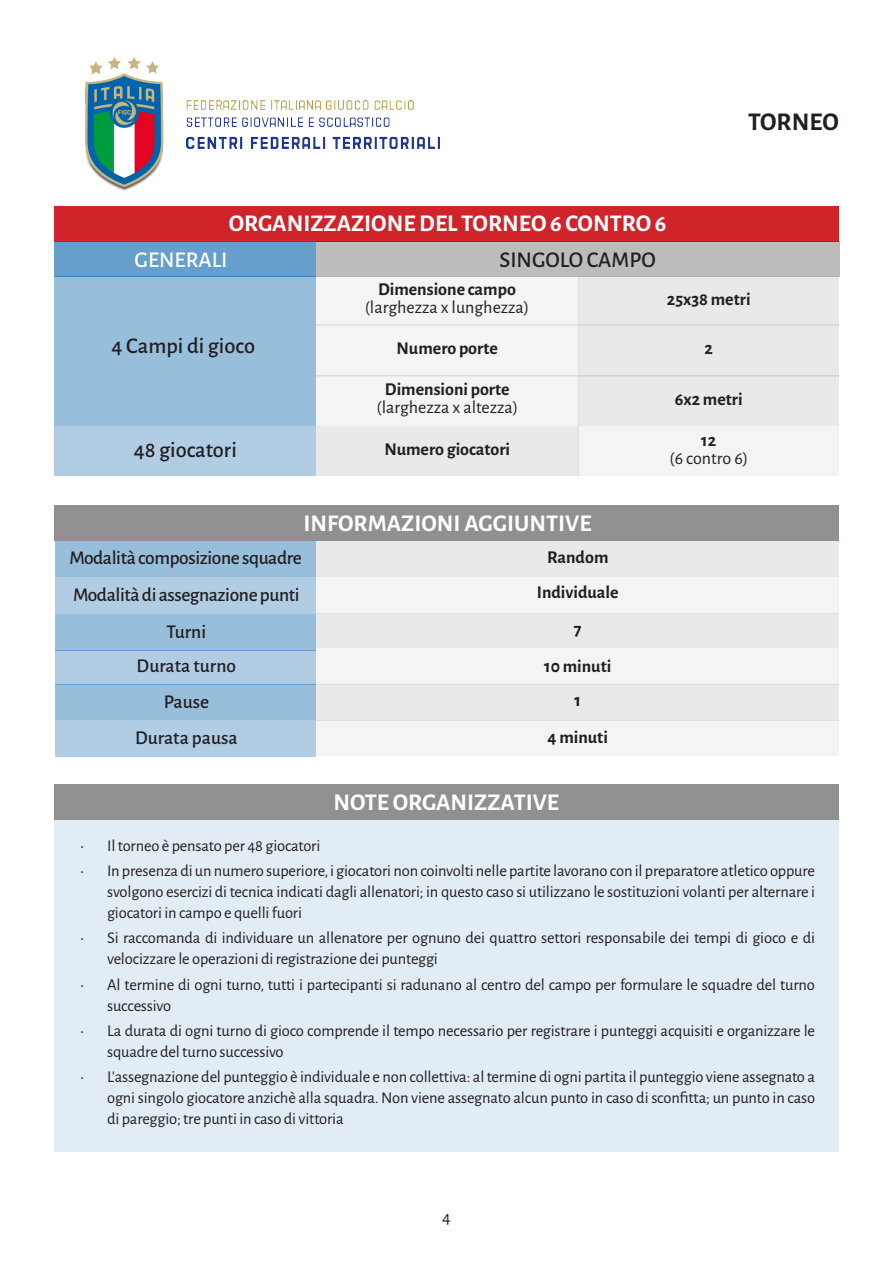
<style>
.page{position:relative;width:893px;height:1263px;background:#fff}
.page>*{position:absolute;margin:0;border:0;box-sizing:border-box;transform-origin:0 0}
.t1{font:700 25.5px "Alegreya Sans";color:#231f20}
.t2{font:700 24px "Alegreya Sans";color:#fff}
.t3{font:500 22.5px "Alegreya Sans";color:#231f20}
.t4{font:500 22.5px "Alegreya Sans";color:#fff}
.t5{font:500 19.5px "Alegreya Sans";letter-spacing:-.02em;color:#231f20}
.t6{font:500 19.5px "Alegreya Sans";color:#231f20}
.t7{font:700 18px "Alegreya Sans";color:#231f20}
.t8{font:18px "Alegreya Sans";color:#231f20}
.t9{font:16.5px/21px "Alegreya Sans";letter-spacing:-.01em;color:#231f20}
</style>
<div class="page">
<img style="left:186px;top:101px;width:253px;height:48px">
<img style="left:85px;top:57px;width:79px;height:134px">
<div style="left:55px;top:650px;width:261px;height:35px;background:#b0cde4"></div>
<div style="left:55px;top:541px;width:261px;height:36px;background:#97bedb"></div>
<div style="left:54px;top:506px;width:785px;height:35px;background:#918f8f"></div>
<div style="left:316px;top:541px;width:523px;height:36px;background:#e9e9e9"></div>
<div style="left:55px;top:614px;width:261px;height:36px;background:#97bedb"></div>
<div style="left:316px;top:648px;width:523px;height:37px;background:#f4f4f4"></div>
<div style="left:316px;top:614px;width:523px;height:34px;background:#e9e9e9"></div>
<div style="left:55px;top:685px;width:261px;height:35px;background:#97bedb"></div>
<div style="left:316px;top:721px;width:523px;height:35px;background:#f4f4f4"></div>
<div style="left:55px;top:720px;width:261px;height:36px;background:#b0cde4"></div>
<div style="left:316px;top:684px;width:523px;height:36px;background:#e9e9e9"></div>
<div style="left:55px;top:577px;width:261px;height:37px;background:#b0cde4"></div>
<div style="left:316px;top:577px;width:523px;height:37px;background:#f4f4f4"></div>
<div style="left:54px;top:206px;width:785px;height:35px;background:#d1232a"></div>
<div style="left:316px;top:276px;width:262px;height:150px;background:#f4f4f4"></div>
<div style="left:54px;top:276px;width:262px;height:150px;background:#97bedb"></div>
<div style="left:316px;top:426px;width:262px;height:50px;background:#e9e9e9"></div>
<div style="left:54px;top:426px;width:262px;height:50px;background:#b0cde4"></div>
<div style="left:54px;top:241px;width:262px;height:35px;background:#669fcb"></div>
<div style="left:316px;top:241px;width:523px;height:35px;background:#bdbcbc"></div>
<div style="left:578px;top:276px;width:261px;height:150px;background:#e9e9e9"></div>
<div style="left:578px;top:426px;width:261px;height:50px;background:#f4f4f4"></div>
<hr style="left:316px;top:324px;width:523px;height:2px;background:#000">
<hr style="left:316px;top:375px;width:523px;height:1px;background:#000">
<div style="left:54px;top:820px;width:785px;height:331px;background:#e1ecf4"></div>
<div style="left:54px;top:784px;width:785px;height:36px;background:#918f8f"></div>
<p class="t2" style="left:229px;top:206px;width:439px">ORGANIZZAZIONE DEL TORNEO 6 CONTRO 6</p>
<p class="t1" style="left:748px;top:103px;width:92px">TORNEO</p>
<p class="t4" style="left:135px;top:244px;width:94px">GENERALI</p>
<p class="t3" style="left:499px;top:244px;width:158px">SINGOLO CAMPO</p>
<p class="t7" style="left:378px;top:276px;width:139px">Dimensione campo</p>
<p class="t8" style="left:365px;top:295px;width:166px">(larghezza x lunghezza)</p>
<p class="t7" style="left:397px;top:335px;width:103px">Numero porte</p>
<p class="t7" style="left:385px;top:376px;width:126px">Dimensioni porte</p>
<p class="t8" style="left:376px;top:395px;width:143px">(larghezza x altezza)</p>
<p class="t3" style="left:112px;top:330px;width:145px">4 Campi di gioco</p>
<p class="t3" style="left:134px;top:434px;width:105px">48 giocatori</p>
<p class="t7" style="left:384px;top:436px;width:127px">Numero giocatori</p>
<p class="t7" style="left:667px;top:286px;width:85px">25x38 metri</p>
<p class="t7" style="left:704px;top:335px;width:10px">2</p>
<p class="t7" style="left:675px;top:386px;width:70px">6x2 metri</p>
<p class="t7" style="left:701px;top:427px;width:16px">12</p>
<p class="t8" style="left:669px;top:446px;width:80px">(6 contro 6)</p>
<p class="t2" style="left:304px;top:505px;width:290px">INFORMAZIONI AGGIUNTIVE</p>
<p class="t5" style="left:69px;top:544px;width:234px">Modalità composizione squadre</p>
<p class="t7" style="left:547px;top:544px;width:63px">Random</p>
<p class="t5" style="left:73px;top:581px;width:228px">Modalità di assegnazione punti</p>
<p class="t7" style="left:537px;top:578px;width:83px">Individuale</p>
<p class="t5" style="left:167px;top:618px;width:41px">Turni</p>
<p class="t7" style="left:574px;top:616px;width:9px">7</p>
<p class="t6" style="left:137px;top:652px;width:101px">Durata turno</p>
<p class="t7" style="left:544px;top:653px;width:69px">10 minuti</p>
<p class="t7" style="left:574px;top:687px;width:8px">1</p>
<p class="t6" style="left:135px;top:724px;width:104px">Durata pausa</p>
<p class="t7" style="left:548px;top:724px;width:62px">4 minuti</p>
<p class="t5" style="left:164px;top:688px;width:47px">Pause</p>
<p class="t2" style="left:333px;top:785px;width:227px">NOTE ORGANIZZATIVE</p>
<p class="t9" style="left:80px;top:834px;width:242px">• Il torneo è pensato per 48 giocatori</p>
<p class="t9" style="left:107px;top:859px;width:709px;text-align:justify;text-indent:-27px">• In presenza di un numero superiore, i giocatori non coinvolti nelle partite lavorano con il preparatore atletico oppure svolgono esercizi di tecnica indicati dagli allenatori; in questo caso si utilizzano le sostituzioni volanti per alternare i giocatori in campo e quelli fuori</p>
<p class="t9" style="left:107px;top:927px;width:709px;text-indent:-27px">• Si raccomanda di individuare un allenatore per ognuno dei quattro settori responsabile dei tempi di gioco e di velocizzare le operazioni di registrazione dei punteggi</p>
<p class="t9" style="left:107px;top:973px;width:709px;text-indent:-27px">• Al termine di ogni turno, tutti i partecipanti si radunano al centro del campo per formulare le squadre del turno successivo</p>
<p class="t9" style="left:107px;top:1019px;width:709px;text-indent:-27px">• La durata di ogni turno di gioco comprende il tempo necessario per registrare i punteggi acquisiti e organizzare le squadre del turno successivo</p>
<p class="t9" style="left:107px;top:1065px;width:709px;text-align:justify;text-indent:-27px">• L’assegnazione del punteggio è individuale e non collettiva: al termine di ogni partita il punteggio viene assegnato a ogni singolo giocatore anzichè alla squadra. Non viene assegnato alcun punto in caso di sconfitta; un punto in caso di pareggio; tre punti in caso di vittoria</p>
<p class="t8" style="left:442px;top:1205px;width:10px">4</p>
</div>
